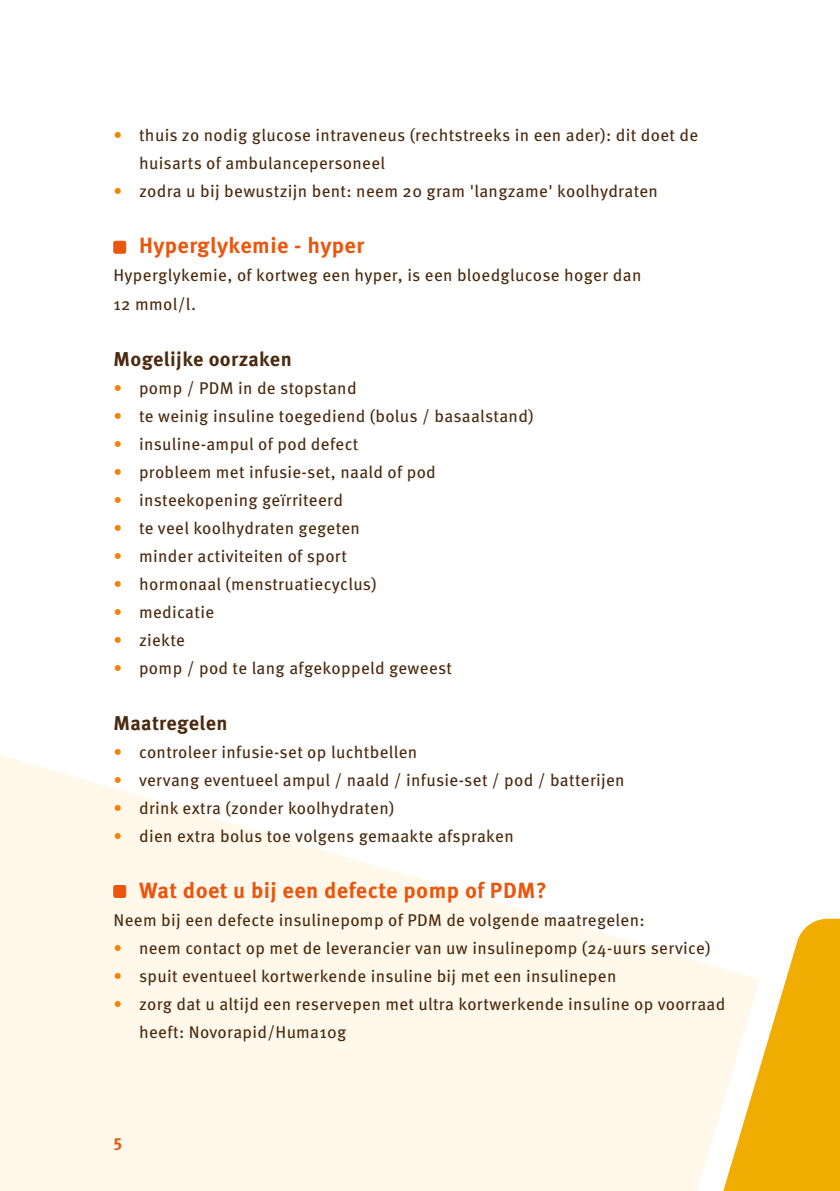
<style>
.page{position:relative;width:840px;height:1191px;background:#fff}
.page>*{position:absolute;margin:0;border:0;box-sizing:border-box;transform-origin:0 0}
.t1{font:700 22px "Meta Pro";letter-spacing:.02em;color:#ea560d}
.t2{font:700 20px "Meta Pro";letter-spacing:.02em;color:#4b2a0e}
.t3{font:17px/28px "Meta Pro";letter-spacing:.02em;color:#4b2a0e}
.t4{font:700 17px "Meta Pro";color:#ea560d}
.s1{color:#f08300}
</style>
<div class="page">
<svg style="left:0;top:755px;width:703px;height:436px;fill:#fff8eb"></svg>
<svg style="left:703px;top:918px;width:136px;height:273px"></svg>
<div style="left:114px;top:241px;width:12px;height:12px;background:#ea560d;border-radius:2px"></div>
<div style="left:113px;top:241px;width:13px;height:12px;border:1px solid #ea560d;border-radius:2px"></div>
<div style="left:114px;top:885px;width:12px;height:12px;background:#ea560d;border-radius:2px"></div>
<div style="left:113px;top:885px;width:13px;height:12px;border:1px solid #ea560d;border-radius:2px"></div>
<p class="t3" style="left:139px;top:120px;width:560px;text-indent:-26px"><span class="s1">•</span> thuis zo nodig glucose intraveneus (rechtstreeks in een ader): dit doet de huisarts of ambulancepersoneel</p>
<p class="t3" style="left:113px;top:176px;width:545px"><span class="s1">•</span> zodra u bij bewustzijn bent: neem 20 gram 'langzame' koolhydraten</p>
<p class="t1" style="left:139px;top:229px;width:226px">Hyperglykemie - hyper</p>
<p class="t3" style="left:113px;top:260px;width:529px">Hyperglykemie, of kortweg een hyper, is een bloedglucose hoger dan<br>12 mmol/l.</p>
<p class="t2" style="left:113px;top:343px;width:180px">Mogelijke oorzaken</p>
<p class="t3" style="left:113px;top:372px;width:244px"><span class="s1">•</span> pomp / PDM in de stopstand</p>
<p class="t3" style="left:113px;top:400px;width:421px"><span class="s1">•</span> te weinig insuline toegediend (bolus / basaalstand)</p>
<p class="t3" style="left:113px;top:428px;width:246px"><span class="s1">•</span> insuline-ampul of pod defect</p>
<p class="t3" style="left:113px;top:456px;width:324px"><span class="s1">•</span> probleem met infusie-set, naald of pod</p>
<p class="t3" style="left:113px;top:484px;width:231px"><span class="s1">•</span> insteekopening geïrriteerd</p>
<p class="t3" style="left:113px;top:512px;width:248px"><span class="s1">•</span> te veel koolhydraten gegeten</p>
<p class="t3" style="left:113px;top:540px;width:235px"><span class="s1">•</span> minder activiteiten of sport</p>
<p class="t3" style="left:113px;top:568px;width:264px"><span class="s1">•</span> hormonaal (menstruatiecyclus)</p>
<p class="t3" style="left:113px;top:596px;width:102px"><span class="s1">•</span> medicatie</p>
<p class="t3" style="left:113px;top:624px;width:73px"><span class="s1">•</span> ziekte</p>
<p class="t3" style="left:113px;top:652px;width:340px"><span class="s1">•</span> pomp / pod te lang afgekoppeld geweest</p>
<p class="t2" style="left:113px;top:707px;width:115px">Maatregelen</p>
<p class="t3" style="left:113px;top:736px;width:305px"><span class="s1">•</span> controleer infusie-set op luchtbellen</p>
<p class="t3" style="left:113px;top:764px;width:512px"><span class="s1">•</span> vervang eventueel ampul / naald / infusie-set / pod / batterijen</p>
<p class="t3" style="left:113px;top:792px;width:282px"><span class="s1">•</span> drink extra (zonder koolhydraten)</p>
<p class="t3" style="left:113px;top:820px;width:401px"><span class="s1">•</span> dien extra bolus toe volgens gemaakte afspraken</p>
<p class="t1" style="left:139px;top:873px;width:409px">Wat doet u bij een defecte pomp of PDM?</p>
<p class="t3" style="left:113px;top:904px;width:532px">Neem bij een defecte insulinepomp of PDM de volgende maatregelen:</p>
<p class="t3" style="left:113px;top:932px;width:598px"><span class="s1">•</span> neem contact op met de leverancier van uw insulinepomp (24-uurs service)</p>
<p class="t3" style="left:113px;top:960px;width:504px"><span class="s1">•</span> spuit eventueel kortwerkende insuline bij met een insulinepen</p>
<p class="t3" style="left:139px;top:988px;width:587px;text-indent:-26px"><span class="s1">•</span> zorg dat u altijd een reservepen met ultra kortwerkende insuline op voorraad heeft: Novorapid/Huma10g</p>
<p class="t4" style="left:113px;top:1127px;width:10px">5</p>
</div>
